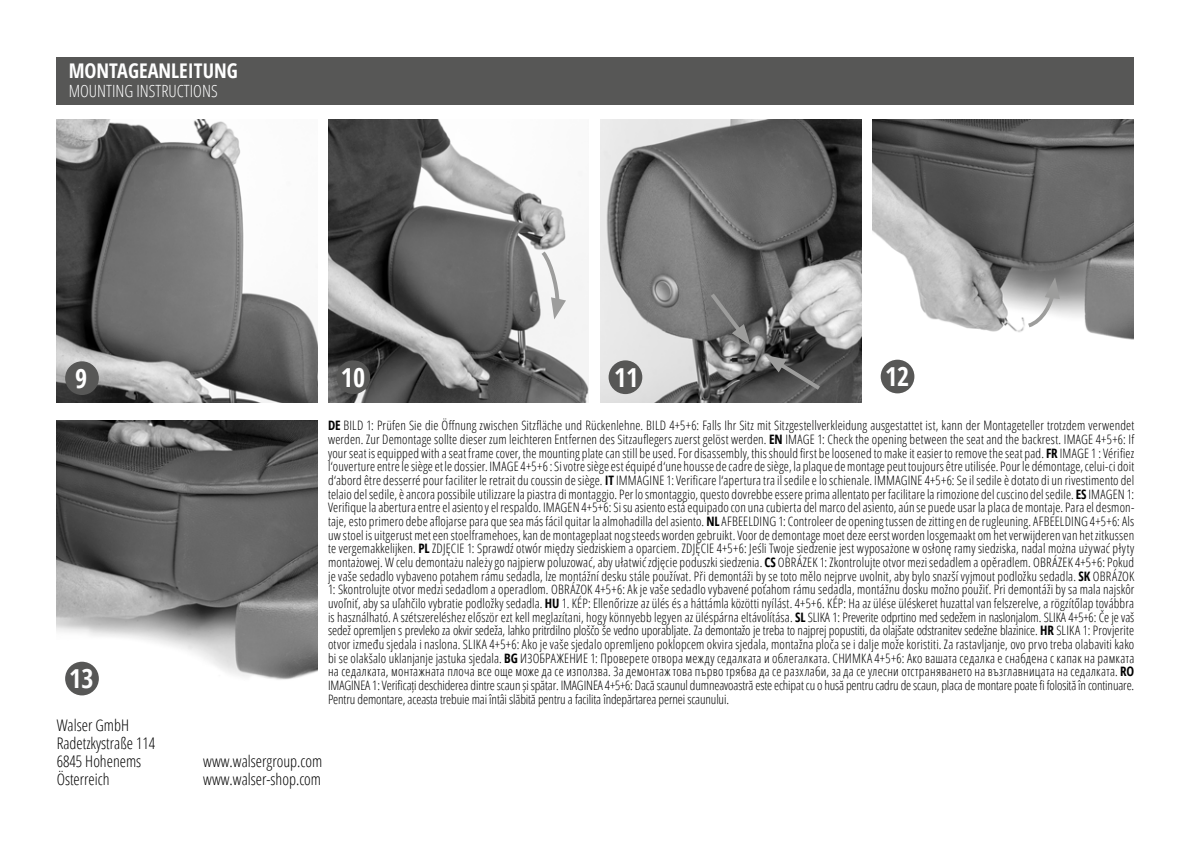
<style>
.page{position:relative;width:1191px;height:842px;background:#fff}
.page>*{position:absolute;margin:0;border:0;box-sizing:border-box;transform-origin:0 0}
.t1{font:700 condensed 26.2px "Open Sans";color:#fff}
.t2{font:700 condensed 20.2px "Open Sans";color:#fff}
.t3{font:300 condensed 16.8px "Open Sans";color:#fff}
.t4{font:300 condensed 16px/18px "Open Sans";color:#000}
.t5{font:300 condensed 13px/13.6px "Open Sans";letter-spacing:-.01em;color:#000;text-align:justify}
.s1{font-weight:700}
</style>
<div class="page">
<div style="left:57px;top:57px;width:1077px;height:47px;background:#575756"></div>
<img style="left:600px;top:119px;width:261px;height:283px">
<div style="left:608px;top:360px;width:34px;height:34px;background:#575756;border-radius:50%"></div>
<img style="left:57px;top:420px;width:260px;height:276px">
<div style="left:65px;top:662px;width:34px;height:33px;background:#575756;border-radius:50%"></div>
<img style="left:57px;top:119px;width:260px;height:283px">
<div style="left:65px;top:361px;width:34px;height:34px;background:#575756;border-radius:50%"></div>
<img style="left:328px;top:119px;width:261px;height:283px">
<div style="left:336px;top:360px;width:34px;height:34px;background:#575756;border-radius:50%"></div>
<img style="left:872px;top:119px;width:261px;height:275px">
<div style="left:880px;top:360px;width:34px;height:33px;background:#575756;border-radius:50%"></div>
<svg style="left:537px;top:247px;width:29px;height:72px"></svg>
<svg style="left:1024px;top:277px;width:36px;height:53px"></svg>
<svg style="left:765px;top:355px;width:59px;height:38px;background:#565655"></svg>
<svg style="left:707px;top:289px;width:43px;height:56px;background:#707070"></svg>
<h2 class="t2" style="left:69px;top:57px;width:170px">MONTAGEANLEITUNG</h2>
<p class="t3" style="left:69px;top:80px;width:150px">MOUNTING INSTRUCTIONS</p>
<h1 class="t1" style="left:75px;top:360px;width:14px">9</h1>
<h1 class="t1" style="left:341px;top:359px;width:26px">10</h1>
<h1 class="t1" style="left:885px;top:359px;width:26px">12</h1>
<h1 class="t1" style="left:614px;top:359px;width:26px">11</h1>
<h1 class="t1" style="left:69px;top:661px;width:26px">13</h1>
<p class="t4" style="left:57px;top:716px;width:100px">Walser GmbH<br>Radetzkystraße 114<br>6845 Hohenems<br>Österreich</p>
<p class="t5" style="left:328px;top:418px;width:808px"><span class="s1">DE</span> BILD 1: Prüfen Sie die Öffnung zwischen Sitzfläche und Rückenlehne. BILD 4+5+6: Falls Ihr Sitz mit Sitzgestellverkleidung ausgestattet ist, kann der Montageteller trotzdem verwendet werden. Zur Demontage sollte dieser zum leichteren Entfernen des Sitzauflegers zuerst gelöst werden. <span class="s1">EN</span> IMAGE 1: Check the opening between the seat and the backrest. IMAGE 4+5+6: If your seat is equipped with a seat frame cover, the mounting plate can still be used. For disassembly, this should first be loosened to make it easier to remove the seat pad. <span class="s1">FR</span> IMAGE 1 : Vérifiez l‘ouverture entre le siège et le dossier. IMAGE 4+5+6 : Si votre siège est équipé d‘une housse de cadre de siège, la plaque de montage peut toujours être utilisée. Pour le démontage, celui-ci doit d‘abord être desserré pour faciliter le retrait du coussin de siège. <span class="s1">IT</span> IMMAGINE 1: Verificare l‘apertura tra il sedile e lo schienale. IMMAGINE 4+5+6: Se il sedile è dotato di un rivestimento del telaio del sedile, è ancora possibile utilizzare la piastra di montaggio. Per lo smontaggio, questo dovrebbe essere prima allentato per facilitare la rimozione del cuscino del sedile. <span class="s1">ES</span> IMAGEN 1:<br>Verifique la abertura entre el asiento y el respaldo. IMAGEN 4+5+6: Si su asiento está equipado con una cubierta del marco del asiento, aún se puede usar la placa de montaje. Para el desmon&shy;taje, esto primero debe aflojarse para que sea más fácil quitar la almohadilla del asiento. <span class="s1">NL</span> AFBEELDING 1: Controleer de opening tussen de zitting en de rugleuning. AFBEELDING 4+5+6: Als uw stoel is uitgerust met een stoelframehoes, kan de montageplaat nog steeds worden gebruikt. Voor de demontage moet deze eerst worden losgemaakt om het verwijderen van het zitkussen te vergemakkelijken. <span class="s1">PL</span> ZDJĘCIE 1: Sprawdź otwór między siedziskiem a oparciem. ZDJĘCIE 4+5+6: Jeśli Twoje siedzenie jest wyposażone w osłonę ramy siedziska, nadal można używać płyty montażowej. W celu demontażu należy go najpierw poluzować, aby ułatwić zdjęcie poduszki siedzenia. <span class="s1">CS</span> OBRÁZEK 1: Zkontrolujte otvor mezi sedadlem a opěradlem. OBRÁZEK 4+5+6: Pokud je vaše sedadlo vybaveno potahem rámu sedadla, lze montážní desku stále používat. Při demontáži by se toto mělo nejprve uvolnit, aby bylo snazší vyjmout podložku sedadla. <span class="s1">SK</span> OBRÁZOK 1: Skontrolujte otvor medzi sedadlom a operadlom. OBRÁZOK 4+5+6: Ak je vaše sedadlo vybavené poťahom rámu sedadla, montážnu dosku možno použiť. Pri demontáži by sa mala najskôr uvoľniť, aby sa uľahčilo vybratie podložky sedadla. <span class="s1">HU</span> 1. KÉP: Ellenőrizze az ülés és a háttámla közötti nyílást. 4+5+6. KÉP: Ha az ülése üléskeret huzattal van felszerelve, a rögzítőlap továbbra is használható. A szétszereléshez először ezt kell meglazítani, hogy könnyebb legyen az üléspárna eltávolítása. <span class="s1">SL</span> SLIKA 1: Preverite odprtino med sedežem in naslonjalom. SLIKA 4+5+6: Če je vaš sedež opremljen s prevleko za okvir sedeža, lahko pritrdilno ploščo še vedno uporabljate. Za demontažo je treba to najprej popustiti, da olajšate odstranitev sedežne blazinice. <span class="s1">HR</span> SLIKA 1: Provjerite otvor između sjedala i naslona. SLIKA 4+5+6: Ako je vaše sjedalo opremljeno poklopcem okvira sjedala, montažna ploča se i dalje može koristiti. Za rastavljanje, ovo prvo treba olabaviti kako bi se olakšalo uklanjanje jastuka sjedala. <span class="s1">BG</span> ИЗОБРАЖЕНИЕ 1: Проверете отвора между седалката и облегалката. СНИМКА 4+5+6: Ако вашата седалка е снабдена с капак на рамката на седалката, монтажната плоча все още може да се използва. За демонтаж това първо трябва да се разхлаби, за да се улесни отстраняването на възглавницата на седалката. <span class="s1">RO </span>IMAGINEA 1: Verificați deschiderea dintre scaun și spătar. IMAGINEA 4+5+6: Dacă scaunul dumneavoastră este echipat cu o husă pentru cadru de scaun, placa de montare poate fi folosită în continuare.<br>Pentru demontare, aceasta trebuie mai întâi slăbită pentru a facilita îndepărtarea pernei scaunului.</p>
<p class="t4" style="left:203px;top:752px;width:120px">www.walsergroup.com www.walser-shop.com</p>
</div>
